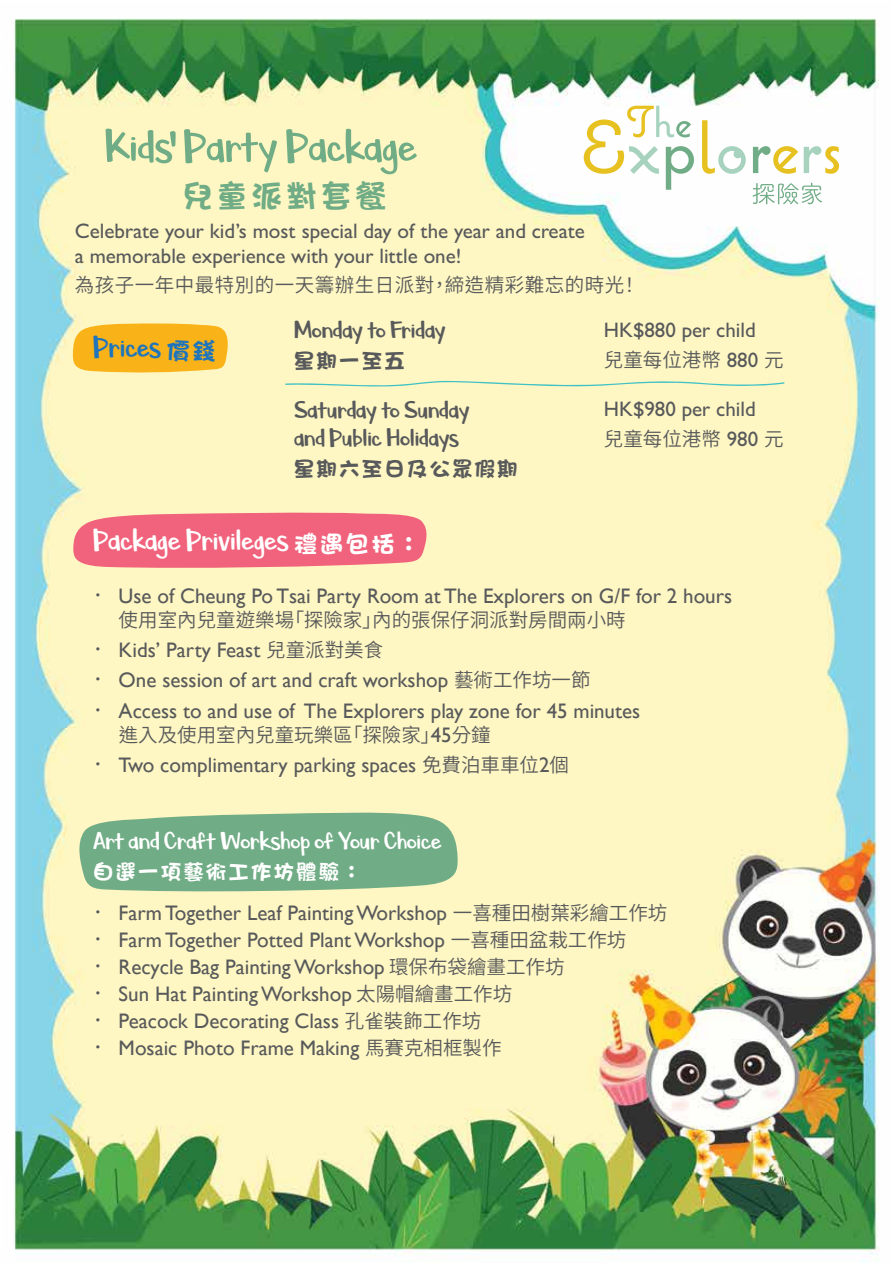
<style>
.page{position:relative;width:893px;height:1263px;background:#fff}
.page>*{position:absolute;margin:0;border:0;box-sizing:border-box;transform-origin:0 0}
.t1{font:54px "Asparagus Sprouts";letter-spacing:-.025em;color:#70ac85}
.t2{font:36px "Asparagus Sprouts";letter-spacing:-.025em;color:#fff}
.t3{font:36px "Asparagus Sprouts";letter-spacing:-.025em;color:#1e75bc}
.t4{font:31.5px "DF Hai Bao W9 WIN BF";letter-spacing:.1em;color:#70ac85}
.t5{font:30px/28.5px "Asparagus Sprouts";letter-spacing:-.025em;color:#58595b}
.t6{font:30px "Asparagus Sprouts";letter-spacing:-.025em;color:#fff}
.t7{font:21px/27px "Gill Sans";color:#58595b}
.t8{font:500 21px/25.2px "Gill Sans";color:#58595b}
.t9{font:21px "DF Hai Bao W9 WIN BF";letter-spacing:.075em;color:#58595b}
.t10{font:21px "DF Hai Bao W9 WIN BF";letter-spacing:.075em;color:#fff}
.t11{font:19.5px "Source Han Sans TC";color:#58595b}
.t12{font:19.5px "Source Han Sans TC";letter-spacing:.025em;color:#58595b}
.s1{font-family:"Gill Sans";font-weight:500;font-size:21px}
.s2{font-family:"DF Hai Bao W9 WIN BF";font-size:24px}
.s3{font-family:"Source Han Sans TC"}
.s4{font-family:"Source Han Sans TC";font-size:19.5px}
.s5{font-family:"Gill Sans";font-size:21px}
</style>
<div class="page">
<img style="left:14px;top:18px;width:865px;height:1245px">
<svg style="left:753px;top:183px;width:69px;height:21px"></svg>
<svg style="left:702px;top:120px;width:44px;height:54px"></svg>
<svg style="left:753px;top:146px;width:45px;height:28px"></svg>
<svg style="left:584px;top:106px;width:110px;height:84px"></svg>
<svg style="left:804px;top:146px;width:35px;height:28px"></svg>
<svg style="left:73px;top:323px;width:157px;height:50px;background:#f9ba2b"></svg>
<svg style="left:73px;top:512px;width:357px;height:57px;background:#f27484"></svg>
<svg style="left:285px;top:381px;width:500px;height:6px;background:#d4ebc3"></svg>
<svg style="left:76px;top:812px;width:382px;height:81px;background:#81b58c"></svg>
<h1 class="t1" style="left:104px;top:121px;width:315px">Kids' Party Package</h1>
<h3 class="t4" style="left:182px;top:180px;width:206px">兒童派對套餐</h3>
<p class="t8" style="left:75px;top:218px;width:511px">Celebrate your kid’s most special day of the year and create a memorable experience with your little one!</p>
<p class="t12" style="left:75px;top:274px;width:566px">為孩子一年中最特別的一天籌辦生日派對，締造精彩難忘的時光！</p>
<h3 class="t5" style="left:294px;top:316px;width:154px">Monday to Friday</h3>
<p class="t9" style="left:294px;top:350px;width:113px">星期一至五</p>
<p class="t8" style="left:604px;top:317px;width:153px">HK$880 per child</p>
<p class="t11" style="left:604px;top:349px;width:181px">兒童每位港幣 <span class="s1">880</span> 元</p>
<p class="t8" style="left:604px;top:396px;width:153px">HK$980 per child</p>
<p class="t11" style="left:604px;top:428px;width:181px">兒童每位港幣 <span class="s1">980</span> 元</p>
<h2 class="t3" style="left:93px;top:330px;width:125px">Prices <span class="s2">價錢</span></h2>
<h3 class="t5" style="left:294px;top:396px;width:178px">Saturday to Sunday and Public Holidays</h3>
<p class="t9" style="left:294px;top:458px;width:226px">星期六至日及公眾假期</p>
<h2 class="t2" style="left:93px;top:523px;width:330px">Package Privileges <span class="s2">禮遇包括：</span></h2>
<p class="t7" style="left:87px;top:583px;width:646px"><span class="s3">．</span> Use of Cheung Po Tsai Party Room at The Explorers on G/F for 2 hours</p>
<p class="t11" style="left:119px;top:609px;width:509px">使用室內兒童遊樂場「探險家」內的張保仔洞派對房間兩小時</p>
<p class="t7" style="left:87px;top:635px;width:554px;line-height:30px"><span class="s3">．</span> Kids’ Party Feast <span class="s4">兒童派對美食<br></span><span class="s3">．</span> One session of art and craft workshop <span class="s4">藝術工作坊一節<br></span><span class="s3">．</span> Access to and use of The Explorers play zone for 45 minutes</p>
<p class="t11" style="left:119px;top:723px;width:373px">進入及使用室內兒童玩樂區「探險家」<span class="s5">45</span>分鐘</p>
<p class="t7" style="left:87px;top:751px;width:483px"><span class="s3">．</span> Two complimentary parking spaces <span class="s4">免費泊車車位</span>2<span class="s4">個</span></p>
<h3 class="t6" style="left:93px;top:827px;width:351px">Art and Craft Workshop of Your Choice</h3>
<p class="t10" style="left:93px;top:861px;width:271px">自選一項藝術工作坊體驗：</p>
<p class="t7" style="left:87px;top:899px;width:581px"><span class="s3">．</span> Farm Together Leaf Painting Workshop <span class="s4">一喜種田樹葉彩繪工作坊</span><span class="s3">．</span> Farm Together Potted Plant Workshop <span class="s4">一喜種田盆栽工作坊<br></span><span class="s3">．</span> Recycle Bag Painting Workshop <span class="s4">環保布袋繪畫工作坊<br></span><span class="s3">．</span> Sun Hat Painting Workshop <span class="s4">太陽帽繪畫工作坊<br></span><span class="s3">．</span> Peacock Decorating Class <span class="s4">孔雀裝飾工作坊<br></span><span class="s3">．</span> Mosaic Photo Frame Making <span class="s4">馬賽克相框製作</span></p>
</div>
